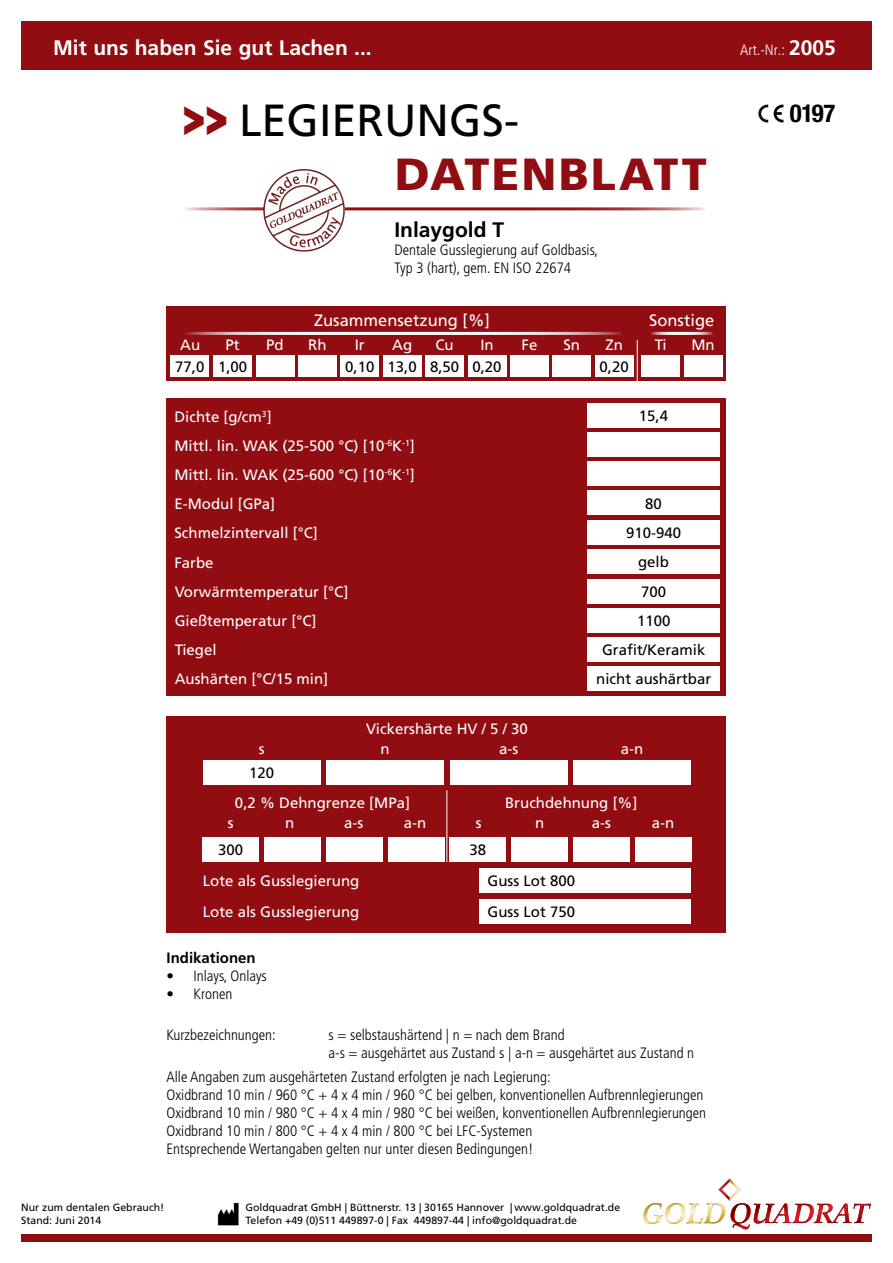
<style>
.page{position:relative;width:893px;height:1263px;background:#fff}
.page>*{position:absolute;margin:0;border:0;box-sizing:border-box;transform-origin:0 0}
.t1{font:45px "Frutiger LT Pro";color:#000}
.t2{font:900 45px "Frutiger LT Pro";letter-spacing:.05em;color:#910d11}
.t3{font:700 condensed 24.75px "Helvetica Neue LT Std";color:#000}
.t4{font:700 21px "Frutiger LT Pro";color:#fff}
.t5{font:700 21px "Frutiger LT Pro";color:#000}
.t6{font:16.5px "Frutiger LT Pro";color:#fff}
.t7{font:300 condensed 15px "Frutiger LT Pro";color:#000}
.t8{font:15px "Frutiger LT Pro";color:#fff}
.t9{font:15px "Frutiger LT Pro";color:#000}
.t10{font:300 condensed 15px "Frutiger LT Pro";color:#fff}
.t11{font:700 15px "Frutiger LT Pro";color:#000}
.t12{font:10.5px "Frutiger LT Pro";color:#000}
.s1{font-weight:700;font-stretch:normal;font-size:21px}
.s2{font-family:"Futura T";font-weight:700;color:#910d11}
</style>
<div class="page">
<div style="left:21px;top:1234px;width:851px;height:8px;background:#910d11"></div>
<svg style="left:643px;top:1178px;width:228px;height:51px"></svg>
<div style="left:167px;top:716px;width:559px;height:216px;background:#910d11"></div>
<div style="left:479px;top:868px;width:212px;height:25px;background:#fff"></div>
<div style="left:479px;top:899px;width:212px;height:24px;background:#fff"></div>
<div style="left:635px;top:837px;width:56px;height:25px;background:#fff"></div>
<div style="left:450px;top:837px;width:56px;height:25px;background:#fff"></div>
<div style="left:573px;top:760px;width:118px;height:25px;background:#fff"></div>
<div style="left:450px;top:760px;width:118px;height:25px;background:#fff"></div>
<div style="left:388px;top:837px;width:56px;height:25px;background:#fff"></div>
<div style="left:203px;top:837px;width:56px;height:25px;background:#fff"></div>
<div style="left:326px;top:760px;width:118px;height:25px;background:#fff"></div>
<div style="left:203px;top:760px;width:118px;height:25px;background:#fff"></div>
<hr style="left:446px;top:790px;width:1px;height:72px;background:#fff">
<div style="left:264px;top:837px;width:57px;height:25px;background:#fff"></div>
<div style="left:511px;top:837px;width:57px;height:25px;background:#fff"></div>
<div style="left:326px;top:837px;width:56px;height:25px;background:#fff"></div>
<div style="left:573px;top:837px;width:56px;height:25px;background:#fff"></div>
<div style="left:167px;top:399px;width:559px;height:297px;background:#910d11"></div>
<div style="left:587px;top:403px;width:133px;height:25px;background:#fff"></div>
<div style="left:587px;top:432px;width:133px;height:25px;background:#fff"></div>
<div style="left:587px;top:490px;width:133px;height:25px;background:#fff"></div>
<div style="left:587px;top:549px;width:133px;height:25px;background:#fff"></div>
<div style="left:587px;top:461px;width:133px;height:25px;background:#fff"></div>
<div style="left:587px;top:637px;width:133px;height:25px;background:#fff"></div>
<div style="left:587px;top:666px;width:133px;height:24px;background:#fff"></div>
<div style="left:587px;top:579px;width:133px;height:25px;background:#fff"></div>
<div style="left:587px;top:608px;width:133px;height:24px;background:#fff"></div>
<div style="left:587px;top:520px;width:133px;height:25px;background:#fff"></div>
<div style="left:21px;top:21px;width:851px;height:49px;background:#910d11"></div>
<hr style="left:183px;top:207px;width:521px;height:3px;background:#910d11">
<img style="left:237px;top:169px;width:129px;height:83px">
<svg style="left:758px;top:105px;width:25px;height:18px"></svg>
<div style="left:167px;top:306px;width:559px;height:75px;background:#910d11"></div>
<div style="left:642px;top:355px;width:38px;height:22px;background:#fff"></div>
<div style="left:684px;top:355px;width:38px;height:22px;background:#fff"></div>
<div style="left:553px;top:355px;width:38px;height:22px;background:#fff"></div>
<div style="left:595px;top:355px;width:38px;height:22px;background:#fff"></div>
<div style="left:213px;top:355px;width:39px;height:22px;background:#fff"></div>
<div style="left:256px;top:355px;width:38px;height:22px;background:#fff"></div>
<div style="left:298px;top:355px;width:39px;height:22px;background:#fff"></div>
<div style="left:341px;top:355px;width:38px;height:22px;background:#fff"></div>
<div style="left:383px;top:355px;width:38px;height:22px;background:#fff"></div>
<div style="left:425px;top:355px;width:39px;height:22px;background:#fff"></div>
<div style="left:468px;top:355px;width:38px;height:22px;background:#fff"></div>
<div style="left:510px;top:355px;width:39px;height:22px;background:#fff"></div>
<div style="left:171px;top:355px;width:38px;height:22px;background:#fff"></div>
<hr style="left:184px;top:332px;width:436px;height:3px;background:#fff">
<hr style="left:637px;top:340px;width:1px;height:50px;background:#fff">
<hr style="left:651px;top:332px;width:61px;height:3px;background:#fff">
<img style="left:217px;top:1202px;width:22px;height:24px">
<p class="t4" style="left:53px;top:35px;width:320px">Mit uns haben Sie gut Lachen ...</p>
<p class="t10" style="left:740px;top:41px;width:97px">Art.-Nr.: <span class="s1">2005</span></p>
<p class="t1" style="left:183px;top:94px;width:338px"><span class="s2">&gt;&gt;</span> LEGIERUNGS-</p>
<p class="t2" style="left:395px;top:147px;width:313px">DATENBLATT</p>
<p class="t5" style="left:394px;top:218px;width:111px">Inlaygold T</p>
<p class="t7" style="left:394px;top:242px;width:205px">Dentale Gusslegierung auf Goldbasis,</p>
<p class="t7" style="left:394px;top:260px;width:178px">Typ 3 (hart), gem. EN ISO 22674</p>
<p class="t6" style="left:314px;top:311px;width:178px">Zusammensetzung [%]</p>
<p class="t6" style="left:649px;top:311px;width:67px">Sonstige</p>
<p class="t8" style="left:180px;top:335px;width:21px">Au</p>
<p class="t8" style="left:226px;top:335px;width:16px">Pt</p>
<p class="t8" style="left:266px;top:335px;width:19px">Pd</p>
<p class="t8" style="left:308px;top:335px;width:20px">Rh</p>
<p class="t8" style="left:355px;top:335px;width:12px">Ir</p>
<p class="t8" style="left:392px;top:335px;width:21px">Ag</p>
<p class="t8" style="left:435px;top:335px;width:20px">Cu</p>
<p class="t8" style="left:480px;top:335px;width:15px">In</p>
<p class="t8" style="left:521px;top:335px;width:17px">Fe</p>
<p class="t8" style="left:563px;top:335px;width:18px">Sn</p>
<p class="t8" style="left:605px;top:335px;width:19px">Zn</p>
<p class="t8" style="left:655px;top:335px;width:13px">Ti</p>
<p class="t8" style="left:691px;top:335px;width:25px">Mn</p>
<p class="t9" style="left:175px;top:358px;width:31px">77,0</p>
<p class="t9" style="left:218px;top:358px;width:31px">1,00</p>
<p class="t9" style="left:345px;top:358px;width:31px">0,10</p>
<p class="t9" style="left:388px;top:358px;width:31px">13,0</p>
<p class="t9" style="left:430px;top:358px;width:31px">8,50</p>
<p class="t9" style="left:472px;top:358px;width:31px">0,20</p>
<p class="t9" style="left:600px;top:358px;width:31px">0,20</p>
<p class="t8" style="left:174px;top:408px;width:99px">Dichte [g/cm<sup>3</sup>]</p>
<p class="t8" style="left:174px;top:437px;width:242px">Mittl. lin. WAK (25-500 °C) [10<sup>-6</sup>K<sup>-1</sup>]</p>
<p class="t8" style="left:174px;top:465px;width:242px">Mittl. lin. WAK (25-600 °C) [10<sup>-6</sup>K<sup>-1</sup>]</p>
<p class="t8" style="left:174px;top:495px;width:102px">E-Modul [GPa]</p>
<p class="t9" style="left:639px;top:407px;width:31px">15,4</p>
<p class="t9" style="left:645px;top:494px;width:18px">80</p>
<p class="t8" style="left:174px;top:524px;width:145px">Schmelzintervall [°C]</p>
<p class="t9" style="left:626px;top:524px;width:57px">910-940</p>
<p class="t8" style="left:174px;top:554px;width:41px">Farbe</p>
<p class="t8" style="left:175px;top:583px;width:175px">Vorwärmtemperatur [°C]</p>
<p class="t8" style="left:175px;top:612px;width:143px">Gießtemperatur [°C]</p>
<p class="t8" style="left:175px;top:641px;width:43px">Tiegel</p>
<p class="t8" style="left:175px;top:670px;width:155px">Aushärten [°C/15 min]</p>
<p class="t8" style="left:366px;top:720px;width:163px">Vickershärte HV / 5 / 30</p>
<p class="t9" style="left:638px;top:553px;width:32px">gelb</p>
<p class="t9" style="left:641px;top:583px;width:27px">700</p>
<p class="t9" style="left:637px;top:612px;width:35px">1100</p>
<p class="t9" style="left:602px;top:641px;width:105px">Grafit/Keramik</p>
<p class="t9" style="left:596px;top:670px;width:117px">nicht aushärtbar</p>
<p class="t8" style="left:259px;top:740px;width:7px">s</p>
<p class="t8" style="left:381px;top:740px;width:11px">n</p>
<p class="t8" style="left:499px;top:740px;width:21px">a-s</p>
<p class="t8" style="left:621px;top:740px;width:24px">a-n</p>
<p class="t9" style="left:249px;top:764px;width:27px">120</p>
<p class="t8" style="left:235px;top:794px;width:177px">0,2 % Dehngrenze [MPa]</p>
<p class="t8" style="left:505px;top:794px;width:134px">Bruchdehnung [%]</p>
<p class="t8" style="left:285px;top:814px;width:11px">n</p>
<p class="t8" style="left:344px;top:814px;width:21px">a-s</p>
<p class="t8" style="left:535px;top:814px;width:11px">n</p>
<p class="t8" style="left:592px;top:814px;width:21px">a-s</p>
<p class="t8" style="left:228px;top:814px;width:7px">s</p>
<p class="t8" style="left:404px;top:814px;width:24px">a-n</p>
<p class="t8" style="left:476px;top:814px;width:7px">s</p>
<p class="t8" style="left:652px;top:814px;width:24px">a-n</p>
<p class="t9" style="left:218px;top:841px;width:27px">300</p>
<p class="t9" style="left:469px;top:841px;width:18px">38</p>
<p class="t8" style="left:203px;top:872px;width:158px">Lote als Gusslegierung</p>
<p class="t8" style="left:203px;top:903px;width:158px">Lote als Gusslegierung</p>
<p class="t9" style="left:488px;top:872px;width:89px">Guss Lot 800</p>
<p class="t9" style="left:488px;top:903px;width:89px">Guss Lot 750</p>
<p class="t11" style="left:167px;top:949px;width:91px">Indikationen</p>
<p class="t7" style="left:167px;top:967px;width:102px">• Inlays, Onlays</p>
<p class="t7" style="left:167px;top:985px;width:67px">• Kronen</p>
<p class="t7" style="left:167px;top:1026px;width:111px">Kurzbezeichnungen:</p>
<p class="t7" style="left:329px;top:1026px;width:238px">s = selbstaushärtend | n = nach dem Brand</p>
<p class="t7" style="left:329px;top:1044px;width:367px">a-s = ausgehärtet aus Zustand s | a-n = ausgehärtet aus Zustand n</p>
<p class="t7" style="left:167px;top:1068px;width:386px">Alle Angaben zum ausgehärteten Zustand erfolgten je nach Legierung:</p>
<p class="t7" style="left:167px;top:1086px;width:538px">Oxidbrand 10 min / 960 °C + 4 x 4 min / 960 °C bei gelben, konventionellen Aufbrennlegierungen</p>
<p class="t7" style="left:167px;top:1104px;width:541px">Oxidbrand 10 min / 980 °C + 4 x 4 min / 980 °C bei weißen, konventionellen Aufbrennlegierungen</p>
<p class="t7" style="left:167px;top:1122px;width:367px">Oxidbrand 10 min / 800 °C + 4 x 4 min / 800 °C bei LFC-Systemen</p>
<p class="t7" style="left:167px;top:1140px;width:368px">Entsprechende Wertangaben gelten nur unter diesen Bedingungen!</p>
<p class="t12" style="left:21px;top:1201px;width:144px">Nur zum dentalen Gebrauch!</p>
<p class="t12" style="left:21px;top:1214px;width:81px">Stand: Juni 2014</p>
<p class="t12" style="left:246px;top:1201px;width:376px">Goldquadrat GmbH | Büttnerstr. 13 | 30165 Hannover | www.goldquadrat.de</p>
<p class="t12" style="left:246px;top:1214px;width:333px">Telefon +49 (0)511 449897-0 | Fax 449897-44 | info@goldquadrat.de</p>
<p class="t3" style="left:790px;top:98px;width:47px">0197</p>
</div>
